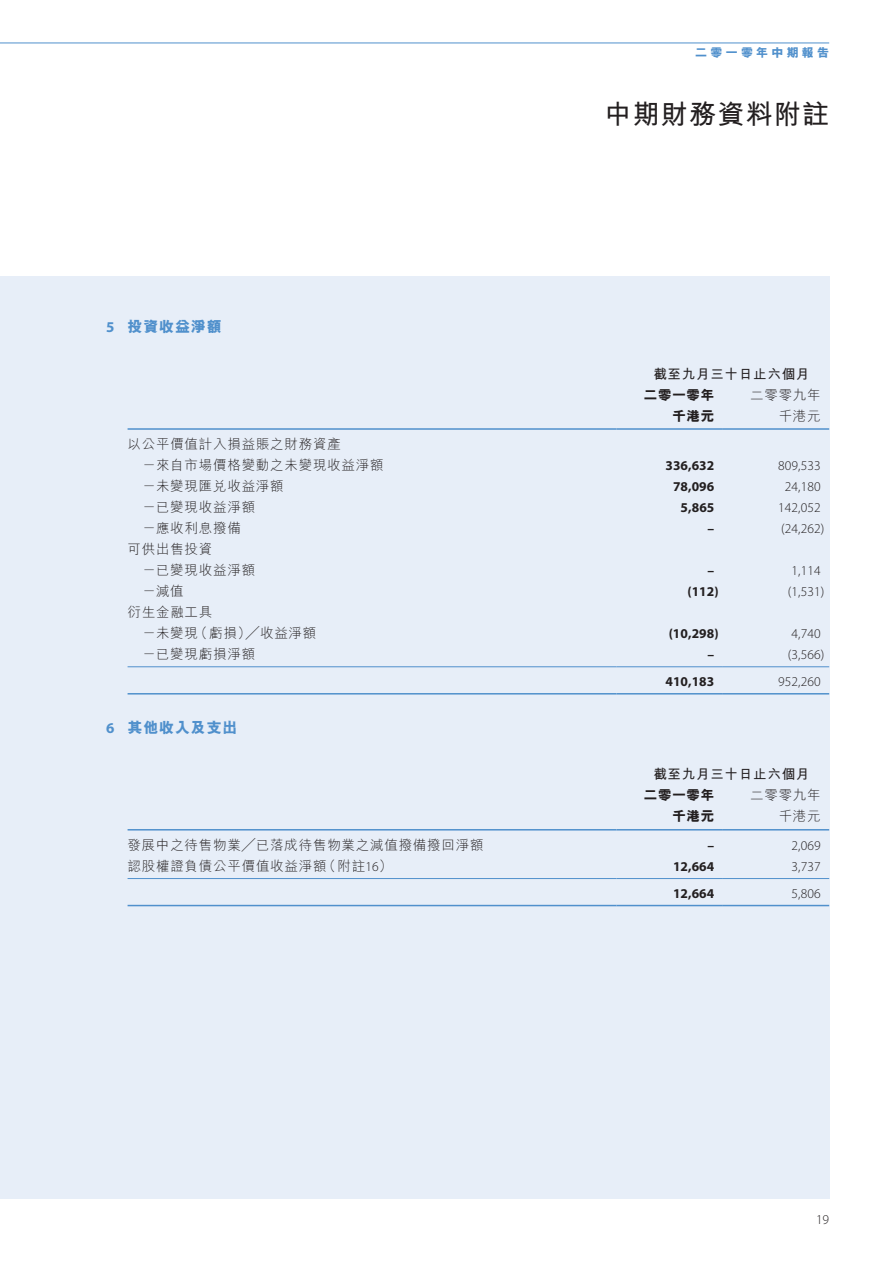
<style>
.page{position:relative;width:893px;height:1263px;background:#fff}
.page>*{position:absolute;margin:0;border:0;box-sizing:border-box;transform-origin:0 0}
.t1{font:700 27px "M Hei HK";letter-spacing:.045em;color:#231f20}
.Heading_1{font:800 15px "M Hei HK";letter-spacing:.055em;color:#5090cc}
.Body_Text{font:300 13.5px "M Hei HK";letter-spacing:.055em;color:#231f20}
.Body_Text-2{font:300 13.5px "Myriad Pro";letter-spacing:.005em;color:#231f20}
.Body_Text-3{font:700 13.5px "Myriad Pro";letter-spacing:.005em;color:#231f20}
.Body_Text-4{font:700 13.5px "M Hei HK";letter-spacing:.055em;color:#231f20}
.Body_Text-5{font:800 13.5px "M Hei HK";letter-spacing:.055em;color:#231f20}
.t2{font:800 12px "M Hei HK";letter-spacing:.27em;color:#5090cc}
.s1{font-family:"Myriad Pro";font-weight:700}
.s2{font-family:"Myriad Pro"}
</style>
<div class="page">
<div style="left:0;top:276px;width:829px;height:923px;background:#e7eef8"></div>
<hr style="left:0;top:43px;width:829px;height:1px;background:#5090cc">
<hr style="left:128px;top:428px;width:489px;height:2px;background:#5090cc">
<hr style="left:617px;top:428px;width:106px;height:2px;background:#5090cc">
<hr style="left:723px;top:428px;width:106px;height:2px;background:#5090cc">
<hr style="left:128px;top:666px;width:489px;height:1px;background:#5090cc">
<hr style="left:617px;top:666px;width:106px;height:1px;background:#5090cc">
<hr style="left:723px;top:666px;width:106px;height:1px;background:#5090cc">
<hr style="left:128px;top:693px;width:489px;height:1px;background:#5090cc">
<hr style="left:617px;top:693px;width:106px;height:1px;background:#5090cc">
<hr style="left:723px;top:693px;width:106px;height:1px;background:#5090cc">
<hr style="left:128px;top:829px;width:489px;height:1px;background:#5090cc">
<hr style="left:617px;top:829px;width:106px;height:1px;background:#5090cc">
<hr style="left:723px;top:829px;width:106px;height:1px;background:#5090cc">
<hr style="left:128px;top:878px;width:489px;height:1px;background:#5090cc">
<hr style="left:617px;top:878px;width:106px;height:1px;background:#5090cc">
<hr style="left:723px;top:878px;width:106px;height:1px;background:#5090cc">
<hr style="left:128px;top:905px;width:489px;height:1px;background:#5090cc">
<hr style="left:617px;top:905px;width:106px;height:1px;background:#5090cc">
<hr style="left:723px;top:905px;width:106px;height:1px;background:#5090cc">
<p class="t2" style="left:695px;top:46px;width:135px">二零一零年中期報告</p>
<p class="Heading_1" style="left:106px;top:319px;width:117px"><span class="s1">5</span> 投資收益淨額</p>
<h1 class="t1" style="left:604px;top:94px;width:226px">中期財務資料附註</h1>
<p class="Body_Text-4" style="left:653px;top:364px;width:158px">截至九月三十日止六個月</p>
<p class="Body_Text-5" style="left:644px;top:388px;width:72px">二零一零年</p>
<p class="Body_Text" style="left:750px;top:388px;width:72px">二零零九年</p>
<p class="Body_Text-5" style="left:672px;top:409px;width:43px">千港元</p>
<p class="Body_Text" style="left:779px;top:409px;width:44px">千港元</p>
<p class="Body_Text" style="left:128px;top:437px;width:215px">以公平價值計入損益賬之財務資產</p>
<p class="Body_Text" style="left:142px;top:458px;width:243px">－來自市場價格變動之未變現收益淨額</p>
<p class="Body_Text-3" style="left:665px;top:457px;width:50px">336,632</p>
<p class="Body_Text-2" style="left:778px;top:457px;width:44px">809,533</p>
<p class="Body_Text" style="left:142px;top:479px;width:143px">－未變現匯兌收益淨額</p>
<p class="Body_Text-3" style="left:673px;top:478px;width:43px">78,096</p>
<p class="Body_Text-2" style="left:785px;top:478px;width:37px">24,180</p>
<p class="Body_Text" style="left:142px;top:500px;width:114px">－已變現收益淨額</p>
<p class="Body_Text-3" style="left:681px;top:499px;width:35px">5,865</p>
<p class="Body_Text-2" style="left:778px;top:499px;width:44px">142,052</p>
<p class="Body_Text" style="left:142px;top:521px;width:100px">－應收利息撥備</p>
<p class="Body_Text-3" style="left:708px;top:520px;width:8px">–</p>
<p class="Body_Text-2" style="left:781px;top:520px;width:45px">(24,262)</p>
<p class="Body_Text" style="left:128px;top:542px;width:86px">可供出售投資</p>
<p class="Body_Text" style="left:142px;top:563px;width:114px">－已變現收益淨額</p>
<p class="Body_Text-3" style="left:708px;top:562px;width:8px">–</p>
<p class="Body_Text-2" style="left:792px;top:562px;width:31px">1,114</p>
<p class="Body_Text" style="left:142px;top:584px;width:43px">－減值</p>
<p class="Body_Text-3" style="left:687px;top:583px;width:33px">(112)</p>
<p class="Body_Text-2" style="left:788px;top:583px;width:38px">(1,531)</p>
<p class="Body_Text" style="left:128px;top:605px;width:86px">衍生金融工具</p>
<p class="Body_Text" style="left:142px;top:626px;width:175px">－未變現（虧損）╱收益淨額</p>
<p class="Body_Text-3" style="left:669px;top:625px;width:51px">(10,298)</p>
<p class="Body_Text-2" style="left:792px;top:625px;width:31px">4,740</p>
<p class="Body_Text" style="left:142px;top:647px;width:114px">－已變現虧損淨額</p>
<p class="Body_Text-3" style="left:708px;top:646px;width:8px">–</p>
<p class="Body_Text-2" style="left:788px;top:646px;width:38px">(3,566)</p>
<p class="Body_Text-3" style="left:665px;top:673px;width:50px">410,183</p>
<p class="Body_Text-2" style="left:778px;top:674px;width:44px">952,260</p>
<p class="Heading_1" style="left:106px;top:720px;width:133px"><span class="s1">6</span> 其他收入及支出</p>
<p class="Body_Text-4" style="left:653px;top:765px;width:158px">截至九月三十日止六個月</p>
<p class="Body_Text-5" style="left:644px;top:789px;width:72px">二零一零年</p>
<p class="Body_Text" style="left:750px;top:788px;width:72px">二零零九年</p>
<p class="Body_Text-5" style="left:672px;top:810px;width:43px">千港元</p>
<p class="Body_Text" style="left:779px;top:809px;width:44px">千港元</p>
<p class="Body_Text" style="left:128px;top:838px;width:357px">發展中之待售物業╱已落成待售物業之減值撥備撥回淨額</p>
<p class="Body_Text-3" style="left:708px;top:836px;width:8px">–</p>
<p class="Body_Text-2" style="left:792px;top:837px;width:31px">2,069</p>
<p class="Body_Text" style="left:128px;top:859px;width:266px">認股權證負債公平價值收益淨額（附註<span class="s2">16</span>）</p>
<p class="Body_Text-3" style="left:673px;top:857px;width:43px">12,664</p>
<p class="Body_Text-2" style="left:792px;top:858px;width:31px">3,737</p>
<p class="Body_Text-3" style="left:673px;top:885px;width:43px">12,664</p>
<p class="Body_Text-2" style="left:792px;top:885px;width:31px">5,806</p>
<p class="Body_Text-2" style="left:816px;top:1212px;width:15px">19</p>
</div>
